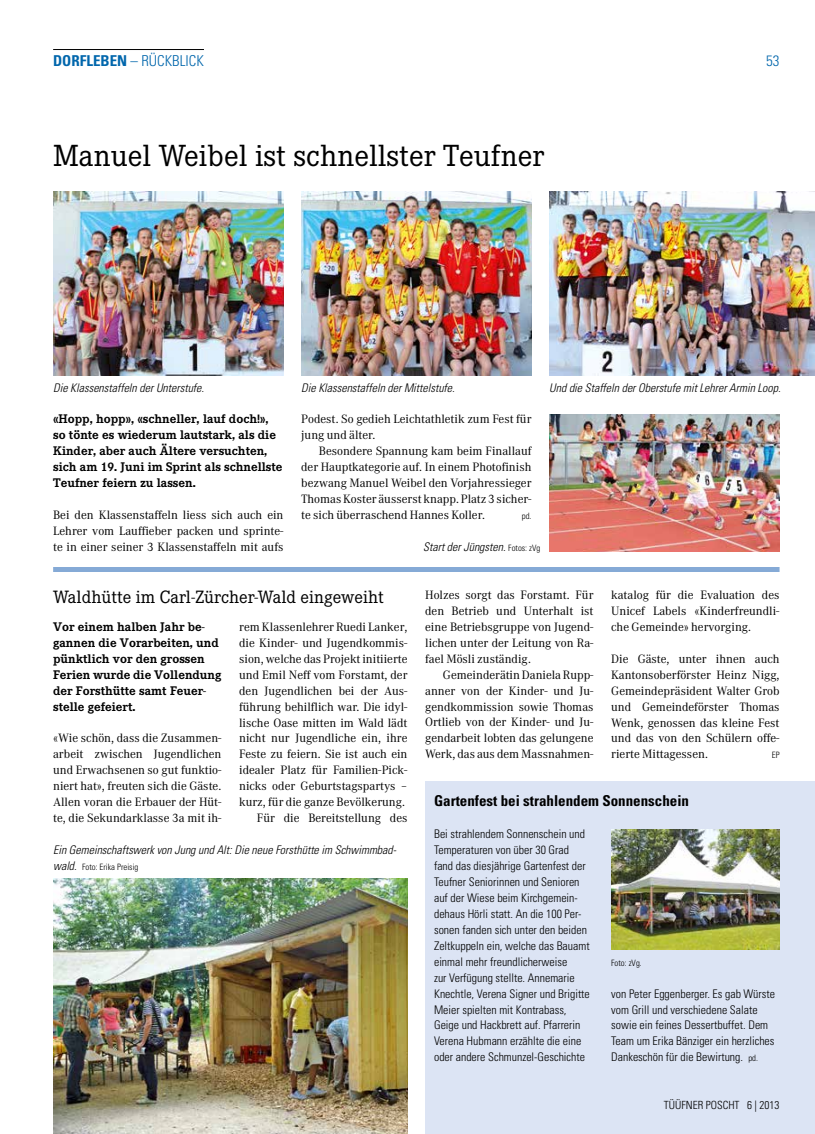
<style>
.page{position:relative;width:815px;height:1134px;background:#fff}
.page>*{position:absolute;margin:0;border:0;box-sizing:border-box;transform-origin:0 0}
.t1{font:30px "Corporate EBQ";color:#000}
.t2{font:17.5px "Corporate EBQ";color:#000}
.t3{font:700 condensed 15px "Univers LT Std";color:#000}
.t4{font:300 condensed 15px "Univers LT Std";color:#0066ac}
.t5{font:700 12.25px/16px "Corporate EBQ";color:#000}
.t6{font:11.88px/16px "Corporate ABQ";color:#000;text-align:justify}
.t7{font:300 condensed 11.88px/16px "Univers LT Std";color:#000}
.t8{font:italic 300 condensed 11.88px "Univers LT Std";color:#000}
.t9{font:300 condensed 11.25px "Univers LT Std";color:#000}
.t10{font:300 condensed 8.75px "Univers LT Std";color:#000}
.s1{font-weight:700}
.s2{font-style:normal;font-size:8.75px}
.s3{font-style:italic;font-size:11.88px}
.s4{font-size:8.75px}
</style>
<div class="page">
<div style="left:425px;top:781px;width:390px;height:353px;background:#dce4f4"></div>
<hr style="left:53px;top:49px;width:151px;height:1px;background:#000">
<img style="left:549px;top:415px;width:231px;height:136px">
<img style="left:53px;top:879px;width:354px;height:255px">
<img style="left:611px;top:829px;width:169px;height:121px">
<img style="left:301px;top:191px;width:230px;height:185px">
<img style="left:549px;top:191px;width:266px;height:185px">
<img style="left:53px;top:191px;width:230px;height:185px">
<div style="left:53px;top:567px;width:727px;height:5px;background:#85aad6"></div>
<p class="t4" style="left:53px;top:51px;width:152px"><span class="s1">DORFLEBEN</span> – RÜCKBLICK</p>
<p class="t4" style="left:766px;top:51px;width:15px">53</p>
<h1 class="t1" style="left:53px;top:138px;width:493px">Manuel Weibel ist schnellster Teufner</h1>
<p class="t8" style="left:53px;top:380px;width:153px">Die Klassenstaffeln der Unterstufe.</p>
<p class="t8" style="left:301px;top:380px;width:155px">Die Klassenstaffeln der Mittelstufe.</p>
<p class="t8" style="left:549px;top:380px;width:233px">Und die Staffeln der Oberstufe mit Lehrer Armin Loop.</p>
<p class="t6" style="left:301px;top:411px;width:232px">Podest. So gedieh Leichtathletik zum Fest für jung und älter.</p>
<p class="t6" style="left:301px;top:443px;width:232px;text-indent:18px">Besondere Spannung kam beim Finallauf der Hauptkategorie auf. In einem Photofinish bezwang Manuel Weibel den Vorjahressieger Thomas Koster äusserst knapp. Platz 3 sicher&shy;te sich überraschend Hannes Koller.</p>
<p class="t5" style="left:53px;top:411px;width:231px">«Hopp, hopp», «schneller, lauf doch!», so tönte es wiederum lautstark, als die Kinder, aber auch Ältere versuchten, sich am 19. Juni im Sprint als schnellste Teufner feiern zu lassen.</p>
<p class="t6" style="left:53px;top:507px;width:232px">Bei den Klassenstaffeln liess sich auch ein Lehrer vom Lauffieber packen und sprinte&shy;te in einer seiner 3 Klassenstaffeln mit aufs</p>
<p class="t10" style="left:522px;top:511px;width:11px">pd.</p>
<p class="t8" style="left:423px;top:540px;width:119px">Start der Jüngsten. <span class="s2">Fotos: zVg</span></p>
<h2 class="t2" style="left:53px;top:587px;width:332px">Waldhütte im Carl-Zürcher-Wald eingeweiht</h2>
<p class="t5" style="left:53px;top:619px;width:170px">Vor einem halben Jahr be&shy;gannen die Vorarbeiten, und pünktlich vor den grossen<br>Ferien wurde die Vollendung der Forsthütte samt Feuer&shy;stelle gefeiert.</p>
<p class="t6" style="left:53px;top:730px;width:170px">«Wie schön, dass die Zusammen&shy;arbeit zwischen Jugendlichen und Erwachsenen so gut funktio&shy;niert hat», freuten sich die Gäste.<br>Allen voran die Erbauer der Hüt&shy;te, die Sekundarklasse 3a mit ih-</p>
<p class="t6" style="left:239px;top:619px;width:170px;text-align:right">rem Klassenlehrer Ruedi Lanker, die Kinder- und Jugendkommis&shy;sion, welche das Projekt initiierte und Emil Neff vom Forstamt, der den Jugendlichen bei der Aus&shy;führung behilflich war. Die idyl&shy;lische Oase mitten im Wald lädt nicht nur Jugendliche ein, ihre<br>Feste zu feiern. Sie ist auch ein idealer Platz für Familien-Pick&shy;nicks oder Geburtstagspartys – kurz, für die ganze Bevölkerung.<br>Für die Bereitstellung des</p>
<p class="t8" style="left:53px;top:843px;width:345px">Ein Gemeinschaftswerk von Jung und Alt: Die neue Forsthütte im Schwimmbad-</p>
<p class="t10" style="left:53px;top:862px;width:87px"><span class="s3">wald.</span> Foto: Erika Preisig</p>
<p class="t6" style="left:425px;top:587px;width:170px">Holzes sorgt das Forstamt. Für den Betrieb und Unterhalt ist eine Betriebsgruppe von Jugend&shy;lichen unter der Leitung von Ra&shy;fael Mösli zuständig.</p>
<p class="t6" style="left:425px;top:667px;width:170px;text-indent:18px">Gemeinderätin Daniela Rupp&shy;anner von der Kinder- und Ju&shy;gendkommission sowie Thomas Ortlieb von der Kinder- und Ju&shy;gendarbeit lobten das gelungene Werk, das aus dem Massnahmen-</p>
<p class="t6" style="left:611px;top:587px;width:170px">katalog für die Evaluation des Unicef Labels «Kinderfreundli&shy;che Gemeinde» hervorging.</p>
<p class="t6" style="left:611px;top:651px;width:170px">Die Gäste, unter ihnen auch Kantonsoberförster Heinz Nigg, Gemeindepräsident Walter Grob und Gemeindeförster Thomas Wenk, genossen das kleine Fest und das von den Schülern offe&shy;rierte Mittagessen.</p>
<p class="t10" style="left:772px;top:750px;width:9px">EP</p>
<p class="t3" style="left:434px;top:792px;width:256px">Gartenfest bei strahlendem Sonnenschein</p>
<p class="t7" style="left:434px;top:826px;width:157px">Bei strahlendem Sonnenschein und Temperaturen von über 30 Grad fand das diesjährige Gartenfest der Teufner Seniorinnen und Senioren auf der Wiese beim Kirchgemein&shy;dehaus Hörli statt. An die 100 Per&shy;sonen fanden sich unter den beiden Zeltkuppeln ein, welche das Bauamt einmal mehr freundlicherweise<br>zur Verfügung stellte. Annemarie Knechtle, Verena Signer und Brigitte Meier spielten mit Kontrabass, Geige und Hackbrett auf. Pfarrerin Verena Hubmann erzählte die eine oder andere Schmunzel-Geschichte</p>
<p class="t10" style="left:611px;top:957px;width:32px">Foto: zVg.</p>
<p class="t7" style="left:611px;top:985px;width:165px">von Peter Eggenberger. Es gab Würste vom Grill und verschiedene Salate sowie ein feines Dessertbuffet. Dem Team um Erika Bänziger ein herzliches Dankeschön für die Bewirtung. <span class="s4">pd.</span></p>
<p class="t9" style="left:664px;top:1098px;width:117px">TÜÜFNER POSCHT 6 | 2013</p>
</div>
